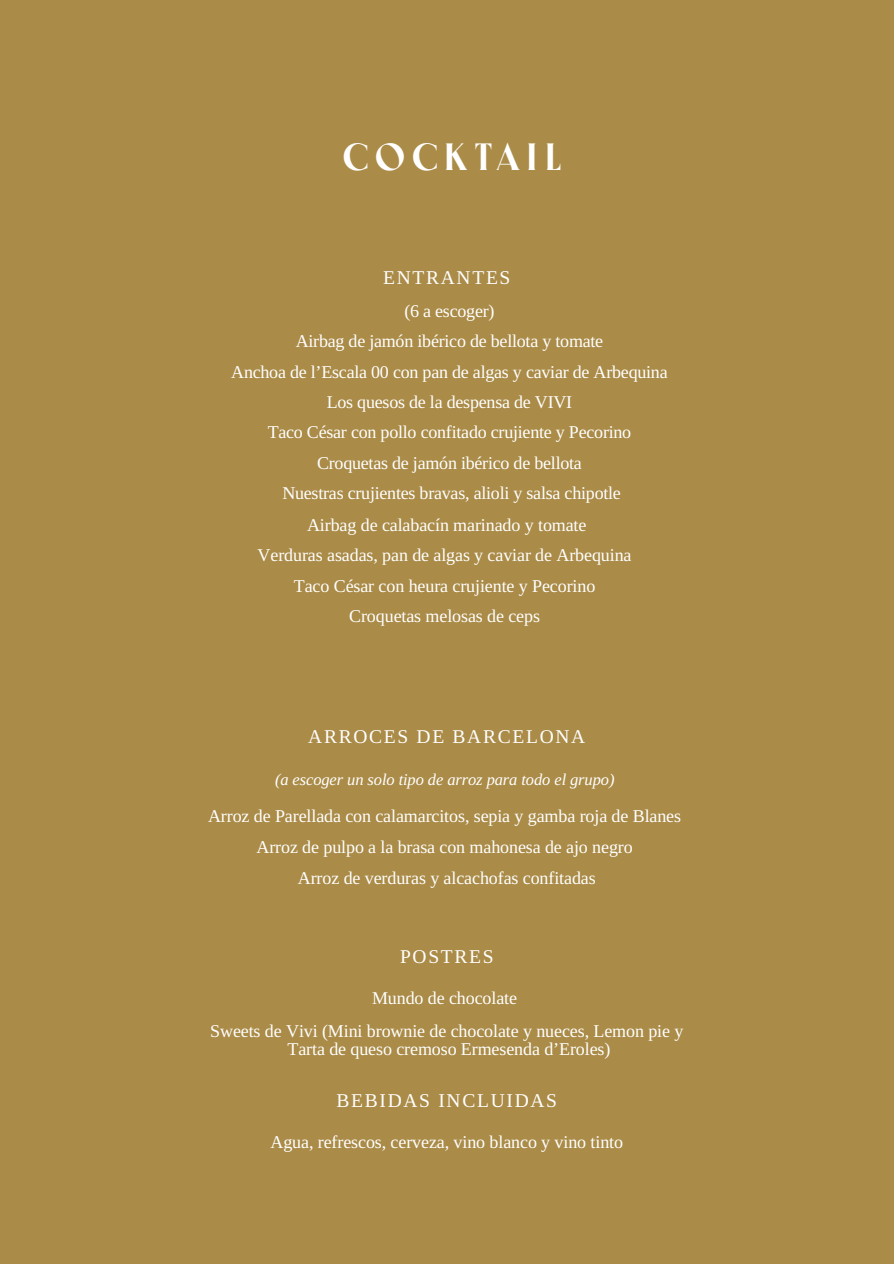
<style>
.page{position:relative;width:894px;height:1264px;background:#fff}
.page>*{position:absolute;margin:0;border:0;box-sizing:border-box;transform-origin:0 0}
.t1{font:900 36px "Vividora";letter-spacing:.2em;color:#fff}
.t2{font:19.5px "Libra Serif Modern";letter-spacing:.085em;color:#fff}
.t3{font:18px/30.3px "Libra Serif Modern";letter-spacing:-.005em;color:#fff;text-align:center}
.t4{font:italic 16.5px "Libra Serif Modern";letter-spacing:-.005em;color:#fff}
</style>
<div class="page">
<div style="left:0;top:0;width:893px;height:1263px;background:#aa8b47"></div>
<h3 class="t1" style="left:343px;top:136px;width:219px">COCKTAIL</h3>
<h2 class="t2" style="left:383px;top:267px;width:129px">ENTRANTES</h2>
<p class="t3" style="left:231px;top:296px;width:438px">(6 a escoger)<br>Airbag de jamón ibérico de bellota y tomate<br>Anchoa de l’Escala 00 con pan de algas y caviar de Arbequina Los quesos de la despensa de VIVI<br>Taco César con pollo confitado crujiente y Pecorino Croquetas de jamón ibérico de bellota<br>Nuestras crujientes bravas, alioli y salsa chipotle</p>
<h3 class="t3" style="left:257px;top:510px;width:375px">Airbag de calabacín marinado y tomate<br>Verduras asadas, pan de algas y caviar de Arbequina Taco César con heura crujiente y Pecorino Croquetas melosas de ceps</h3>
<h3 class="t2" style="left:308px;top:726px;width:278px">ARROCES DE BARCELONA</h3>
<h3 class="t4" style="left:275px;top:770px;width:341px">(a escoger un solo tipo de arroz para todo el grupo)</h3>
<h2 class="t3" style="left:208px;top:800px;width:474px;line-height:30.8px">Arroz de Parellada con calamarcitos, sepia y gamba roja de Blanes<br>Arroz de pulpo a la brasa con mahonesa de ajo negro<br>Arroz de verduras y alcachofas confitadas</h2>
<h1 class="t2" style="left:400px;top:946px;width:95px">POSTRES</h1>
<h3 class="t3" style="left:372px;top:982px;width:147px">Mundo de chocolate</h3>
<h2 class="t3" style="left:210px;top:1022px;width:474px;line-height:18px">Sweets de Vivi (Mini brownie de chocolate y nueces, Lemon pie y<br>Tarta de queso cremoso Ermesenda d’Eroles)</h2>
<h3 class="t2" style="left:336px;top:1090px;width:222px">BEBIDAS INCLUIDAS</h3>
<h2 class="t3" style="left:270px;top:1127px;width:354px">Agua, refrescos, cerveza, vino blanco y vino tinto</h2>
</div>
